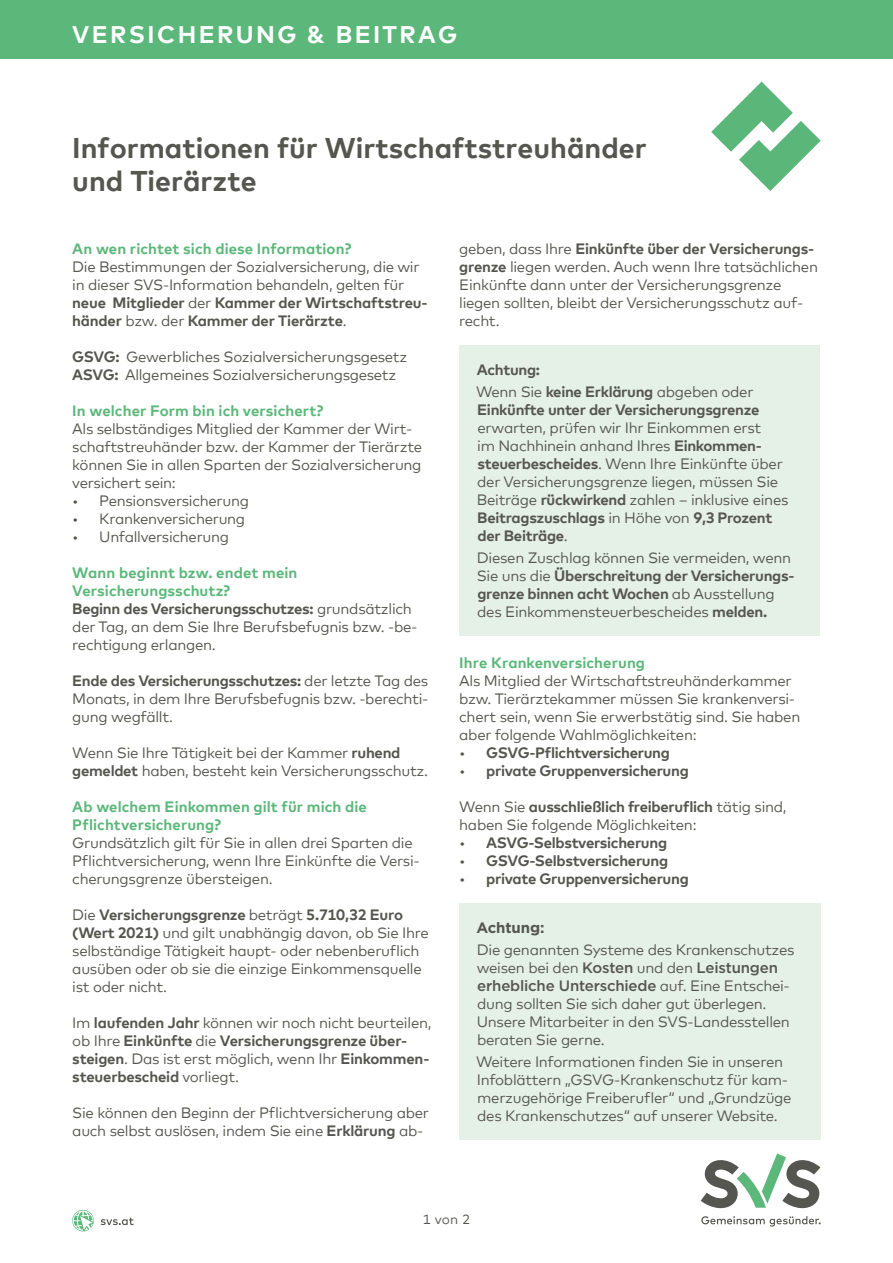
<style>
.page{position:relative;width:893px;height:1263px;background:#fff}
.page>*{position:absolute;margin:0;border:0;box-sizing:border-box;transform-origin:0 0}
.t1{font:700 28.5px/33px "Mark Offc Pro";color:#565650}
.t2{font:700 24px "Mark Offc Pro";letter-spacing:.1em;color:#fff}
.t3{font:15px/18px "Mark Offc Pro";letter-spacing:-.02em;color:#565650}
.t4{font:700 15px/18px "Mark Offc Pro";letter-spacing:-.02em;color:#565650}
.t5{font:700 15px/18px "Mark Offc Pro";letter-spacing:.005em;color:#5cb77a}
.t6{font:500 15px "Gotham";letter-spacing:-.01em;color:#565650}
.t7{font:700 15px "Gotham";letter-spacing:-.01em;color:#565650}
.t8{font:13.5px "Mark Offc Pro";color:#565650}
.s1{font-weight:700}
.s2{font-weight:700;color:#5cb77a}
.s3{font-weight:400}
.s4{font-family:"Gotham";font-weight:500}
.s5{font-family:"Mark Offc Pro";font-weight:400}
</style>
<div class="page">
<div style="left:0;top:0;width:893px;height:59px;background:#5cb77a"></div>
<div style="left:459px;top:345px;width:361px;height:290px;background:#e5f1e6"></div>
<div style="left:459px;top:903px;width:362px;height:236px;background:#e5f1e6"></div>
<svg style="left:711px;top:82px;width:110px;height:109px"></svg>
<svg style="left:701px;top:1153px;width:119px;height:56px"></svg>
<svg style="left:701px;top:1216px;width:120px;height:10px"></svg>
<svg style="left:72px;top:1210px;width:22px;height:21px"></svg>
<svg style="left:101px;top:1217px;width:33px;height:8px"></svg>
<h2 class="t2" style="left:72px;top:16px;width:387px">VERSICHERUNG &amp; BEITRAG</h2>
<h1 class="t1" style="left:72px;top:129px;width:576px">Informationen für Wirtschaftstreuhänder und Tierärzte</h1>
<p class="t5" style="left:72px;top:239px;width:281px">An wen richtet sich diese Information?</p>
<p class="t3" style="left:72px;top:257px;width:357px">Die Bestimmungen der Sozialversicherung, die wir in dieser SVS-Information behandeln, gelten für <span class="s1">neue Mitglieder</span> der <span class="s1">Kammer der Wirtschaftstreu&shy;händer</span> bzw. der <span class="s1">Kammer der Tierärzte</span>.</p>
<p class="t3" style="left:72px;top:347px;width:337px"><span class="s1">GSVG:</span> Gewerbliches Sozialversicherungsgesetz<br><span class="s1">ASVG:</span> Allgemeines Sozialversicherungsgesetz</p>
<p class="t5" style="left:72px;top:401px;width:253px">In welcher Form bin ich versichert?</p>
<p class="t3" style="left:72px;top:419px;width:351px">Als selbständiges Mitglied der Kammer der Wirt&shy;schaftstreuhänder bzw. der Kammer der Tierärzte können Sie in allen Sparten der Sozialversicherung versichert sein:</p>
<p class="t3" style="left:72px;top:491px;width:178px">• Pensionsversicherung</p>
<p class="t3" style="left:72px;top:509px;width:174px">• Krankenversicherung</p>
<p class="t3" style="left:72px;top:527px;width:158px">• Unfallversicherung</p>
<p class="t3" style="left:72px;top:563px;width:347px"><span class="s2">Wann beginnt bzw. endet mein Versicherungsschutz?<br></span><span class="s1">Beginn des Versicherungsschutzes:</span> grundsätzlich der Tag, an dem Sie Ihre Berufsbefugnis bzw. -be&shy;rechtigung erlangen.</p>
<p class="t3" style="left:72px;top:671px;width:358px;text-align:justify"><span class="s1">Ende des Versicherungsschutzes:</span> der letzte Tag des Monats, in dem Ihre Berufsbefugnis bzw. -berechti&shy;gung wegfällt.</p>
<p class="t3" style="left:72px;top:743px;width:357px">Wenn Sie Ihre Tätigkeit bei der Kammer <span class="s1">ruhend gemeldet</span> haben, besteht kein Versicherungsschutz.</p>
<p class="t5" style="left:72px;top:797px;width:296px">Ab welchem Einkommen gilt für mich die<br>Pflichtversicherung?</p>
<p class="t3" style="left:72px;top:833px;width:349px">Grundsätzlich gilt für Sie in allen drei Sparten die<br>Pflichtversicherung, wenn Ihre Einkünfte die Versi&shy;cherungsgrenze übersteigen.</p>
<p class="t3" style="left:72px;top:905px;width:358px">Die <span class="s1">Versicherungsgrenze</span> beträgt <span class="s1">5.710,32 Euro (Wert 2021)</span> und gilt unabhängig davon, ob Sie Ihre selbständige Tätigkeit haupt- oder nebenberuflich ausüben oder ob sie die einzige Einkommensquelle ist oder nicht.</p>
<p class="t4" style="left:72px;top:1013px;width:361px"><span class="s3">Im</span> laufenden Jahr <span class="s3">können wir noch nicht beurteilen, ob Ihre</span> Einkünfte <span class="s3">die</span> Versicherungsgrenze über&shy;steigen<span class="s3">. Das ist erst möglich, wenn Ihr</span> Einkommen&shy;steuerbescheid <span class="s3">vorliegt.</span></p>
<p class="t3" style="left:72px;top:1103px;width:358px">Sie können den Beginn der Pflichtversicherung aber auch selbst auslösen, indem Sie eine <span class="s1">Erklärung</span> ab-</p>
<p class="t3" style="left:459px;top:239px;width:360px">geben, dass Ihre <span class="s1">Einkünfte über der Versicherungs&shy;grenze</span> liegen werden. Auch wenn Ihre tatsächlichen Einkünfte dann unter der Versicherungsgrenze liegen sollten, bleibt der Versicherungsschutz auf&shy;recht.</p>
<p class="t4" style="left:476px;top:357px;width:279px;line-height:22.2px">Achtung:<br><span class="s3">Wenn Sie</span> keine Erklärung <span class="s3">abgeben oder</span></p>
<p class="t4" style="left:477px;top:399px;width:284px">Einkünfte unter der Versicherungsgrenze</p>
<p class="t3" style="left:477px;top:418px;width:313px">erwarten, prüfen wir Ihr Einkommen erst<br>im Nachhinein anhand Ihres <span class="s1">Einkommen&shy;steuerbescheides</span>. Wenn Ihre Einkünfte über der Versicherungsgrenze liegen, müssen Sie Beiträge <span class="s1">rückwirkend</span> zahlen – inklusive eines <span class="s1">Beitragszuschlags</span> in Höhe von <span class="s1">9,3 Prozent der Beiträge</span>.</p>
<p class="t3" style="left:477px;top:548px;width:319px">Diesen Zuschlag können Sie vermeiden, wenn Sie uns die <span class="s1">Überschreitung der Versicherungs&shy;grenze binnen acht Wochen</span> ab Ausstellung des Einkommensteuerbescheides <span class="s1">melden.</span></p>
<p class="t5" style="left:459px;top:653px;width:187px">Ihre Krankenversicherung</p>
<p class="t3" style="left:459px;top:671px;width:343px">Als Mitglied der Wirtschaftstreuhänderkammer bzw. Tierärztekammer müssen Sie krankenversi&shy;chert sein, wenn Sie erwerbstätig sind. Sie haben aber folgende Wahlmöglichkeiten:</p>
<p class="t4" style="left:459px;top:743px;width:212px"><span class="s3">•</span> GSVG-Pflichtversicherung</p>
<p class="t4" style="left:459px;top:761px;width:231px"><span class="s3">•</span> private Gruppenversicherung</p>
<p class="t3" style="left:459px;top:797px;width:329px">Wenn Sie <span class="s1">ausschließlich freiberuflich</span> tätig sind, haben Sie folgende Möglichkeiten:</p>
<p class="t4" style="left:459px;top:833px;width:209px"><span class="s3">•</span> ASVG-Selbstversicherung</p>
<p class="t4" style="left:459px;top:851px;width:210px"><span class="s3">•</span> GSVG-Selbstversicherung</p>
<p class="t4" style="left:459px;top:869px;width:231px"><span class="s3">•</span> private Gruppenversicherung</p>
<p class="t7" style="left:476px;top:917px;width:70px">Achtung:</p>
<p class="t3" style="left:477px;top:939px;width:319px">Die genannten Systeme des Krankenschutzes weisen bei den <span class="s4">Kosten</span> und den <span class="s4">Leistungen</span></p>
<p class="t6" style="left:477px;top:976px;width:314px">erhebliche Unterschiede <span class="s5">auf. Eine Entschei-</span></p>
<p class="t3" style="left:477px;top:993px;width:315px">dung sollten Sie sich daher gut überlegen.<br>Unsere Mitarbeiter in den SVS-Landesstellen beraten Sie gerne.</p>
<p class="t3" style="left:476px;top:1052px;width:317px">Weitere Informationen finden Sie in unseren Infoblättern „GSVG-Krankenschutz für kam&shy;merzugehörige Freiberufler“ und „Grundzüge des Krankenschutzes“ auf unserer Website.</p>
<p class="t8" style="left:423px;top:1209px;width:49px">1 von 2</p>
</div>
